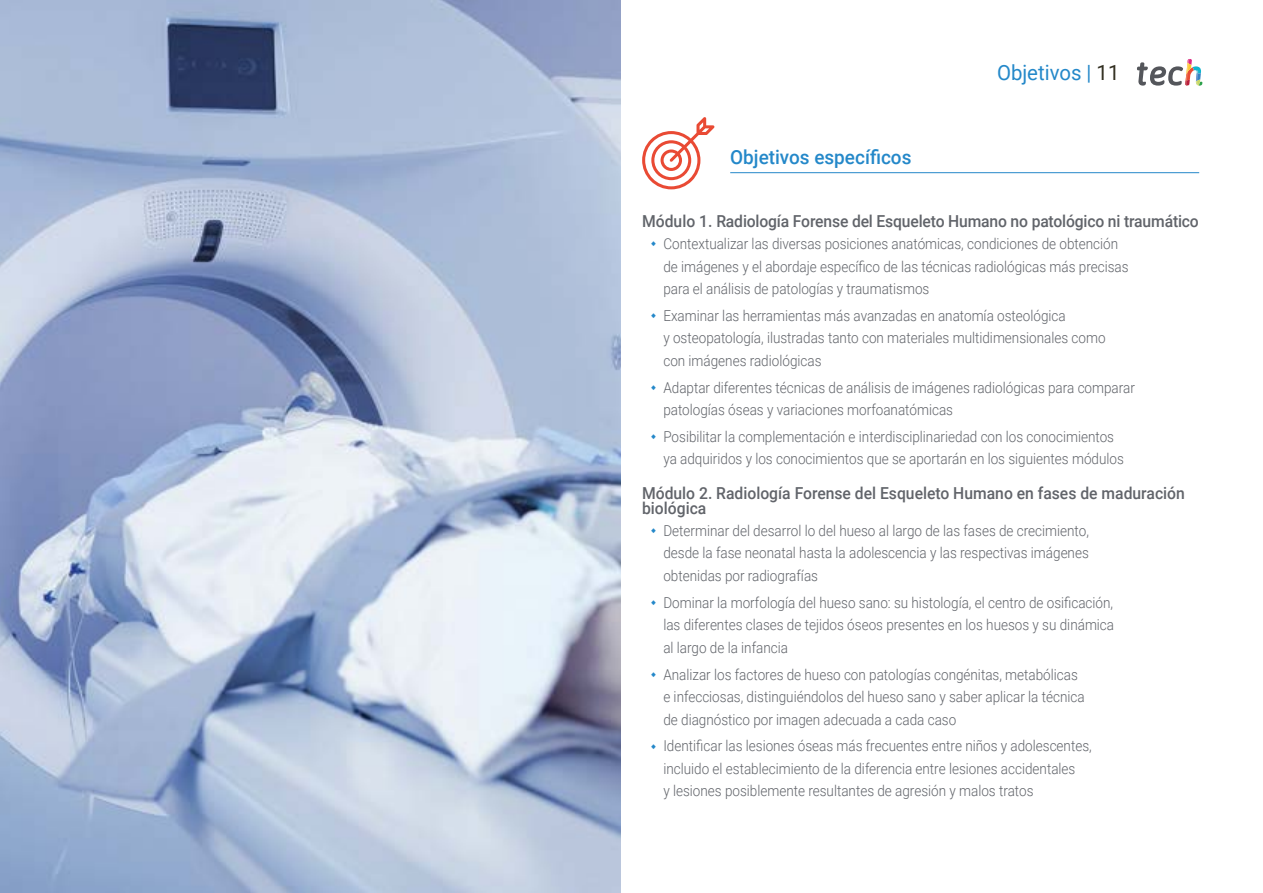
<style>
.page{position:relative;width:1263px;height:893px;background:#fff}
.page>*{position:absolute;margin:0;border:0;box-sizing:border-box;transform-origin:0 0}
.t1{font:21px "Roboto";color:#2488c9}
.t2{font:500 19.5px "Roboto";color:#2488c9}
.t3{font:500 16.5px/15px "Roboto";color:#61646a;scale:.95 1}
.t4{font:300 15px/22.5px "Roboto";color:#61646a;scale:.9 1}
.s1{color:#312e20}
</style>
<div class="page">
<hr style="left:730px;top:172px;width:469px;height:1px;background:#2488c9">
<svg style="left:642px;top:117px;width:72px;height:72px"></svg>
<img style="left:0;top:0;width:621px;height:893px">
<svg style="left:1137px;top:59px;width:65px;height:27px"></svg>
<h2 class="t2" style="left:730px;top:144px;width:183px">Objetivos específicos</h2>
<h1 class="t1" style="left:997px;top:57px;width:124px">Objetivos | <span class="s1">11</span></h1>
<p class="t3" style="left:642px;top:213px;width:587px">Módulo 1. Radiología Forense del Esqueleto Humano no patológico ni traumático</p>
<p class="t4" style="left:663px;top:232px;width:518px">Contextualizar las diversas posiciones anatómicas, condiciones de obtención de imágenes y el abordaje específico de las técnicas radiológicas más precisas para el análisis de patologías y traumatismos</p>
<p class="t4" style="left:663px;top:304px;width:493px">Examinar las herramientas más avanzadas en anatomía osteológica<br>y osteopatología, ilustradas tanto con materiales multidimensionales como con imágenes radiológicas</p>
<p class="t4" style="left:663px;top:375px;width:525px">Adaptar diferentes técnicas de análisis de imágenes radiológicas para comparar patologías óseas y variaciones morfoanatómicas</p>
<p class="t4" style="left:663px;top:425px;width:513px">Posibilitar la complementación e interdisciplinariedad con los conocimientos ya adquiridos y los conocimientos que se aportarán en los siguientes módulos</p>
<p class="t3" style="left:642px;top:485px;width:573px">Módulo 2. Radiología Forense del Esqueleto Humano en fases de maduración biológica</p>
<p class="t4" style="left:663px;top:519px;width:474px;text-align:justify">Determinar del desarrol lo del hueso al largo de las fases de crecimiento, desde la fase neonatal hasta la adolescencia y las respectivas imágenes obtenidas por radiografías</p>
<p class="t4" style="left:663px;top:591px;width:502px;text-align:justify">Dominar la morfología del hueso sano: su histología, el centro de osificación, las diferentes clases de tejidos óseos presentes en los huesos y su dinámica al largo de la infancia</p>
<p class="t4" style="left:663px;top:662px;width:470px">Analizar los factores de hueso con patologías congénitas, metabólicas e infecciosas, distinguiéndolos del hueso sano y saber aplicar la técnica de diagnóstico por imagen adecuada a cada caso</p>
<p class="t4" style="left:663px;top:734px;width:477px">Identificar las lesiones óseas más frecuentes entre niños y adolescentes, incluido el establecimiento de la diferencia entre lesiones accidentales<br>y lesiones posiblemente resultantes de agresión y malos tratos</p>
</div>
